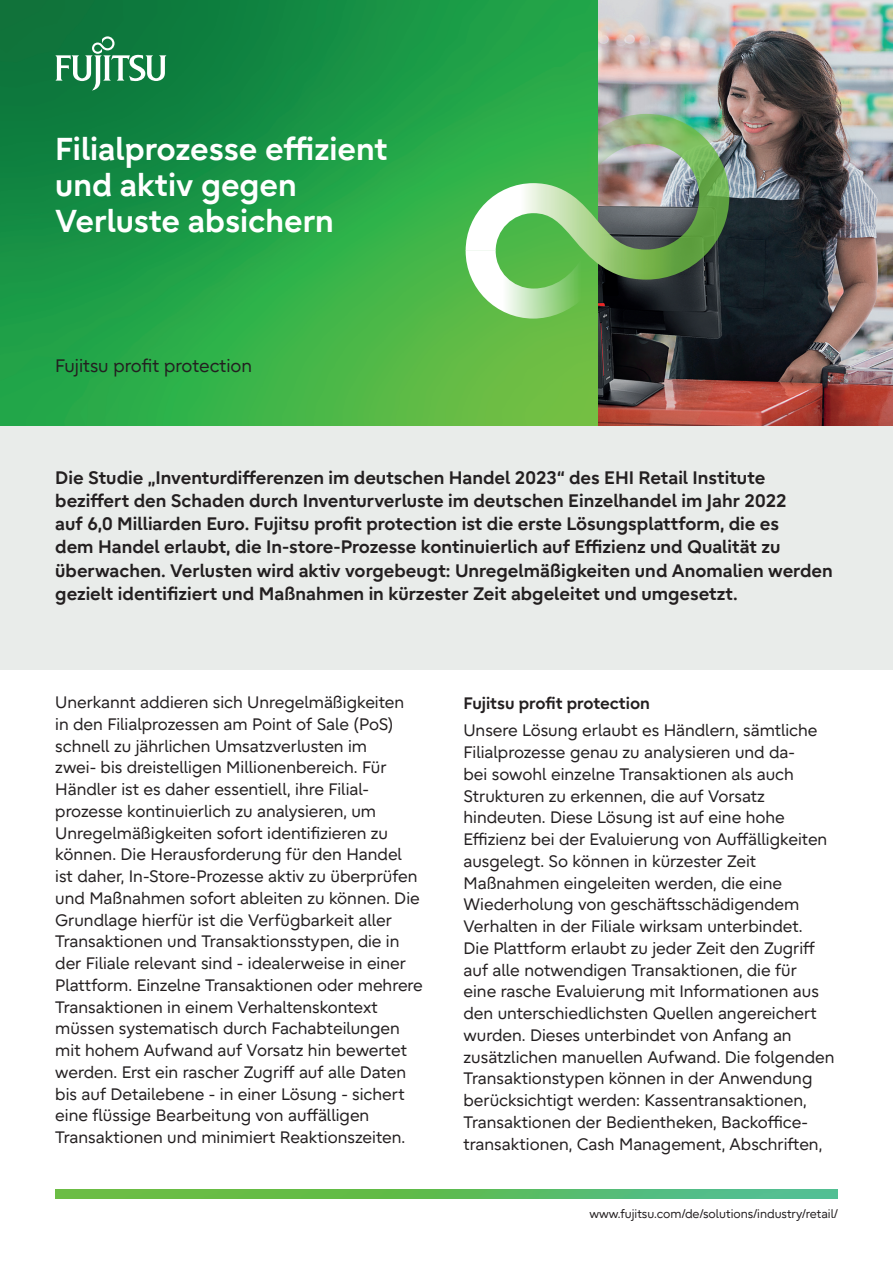
<style>
.page{position:relative;width:893px;height:1263px;background:#fff}
.page>*{position:absolute;margin:0;border:0;box-sizing:border-box;transform-origin:0 0}
.t1{font:700 31.5px/36px "Fujitsu Infinity Pro";color:#fff}
.t2{font:700 18px/23.2px "Fujitsu Infinity Pro";color:#231f20}
.t3{font:18px "Fujitsu Infinity Pro";color:#231f20}
.t4{font:16.5px/21.8px "Fujitsu Infinity Pro";color:#231f20}
.t5{font:700 16.5px "Fujitsu Infinity Pro";color:#231f20}
.t6{font:12px "Fujitsu Infinity Pro";color:#231f20}
</style>
<div class="page">
<div style="left:0;top:425px;width:893px;height:245px;background:#e9ecea"></div>
<img style="left:55px;top:1189px;width:783px;height:9px">
<img style="left:597px;top:0;width:296px;height:425px">
<img style="left:0;top:0;width:597px;height:425px">
<img style="left:466px;top:114px;width:263px;height:205px">
<svg style="left:55px;top:36px;width:112px;height:55px"></svg>
<h1 class="t1" style="left:55px;top:131px;width:334px">Filialprozesse effizient und aktiv gegen<br>Verluste absichern</h1>
<p class="t3" style="left:55px;top:354px;width:198px">Fujitsu profit protection</p>
<p class="t2" style="left:55px;top:465px;width:779px">Die Studie „Inventurdifferenzen im deutschen Handel 2023“ des EHI Retail Institute beziffert den Schaden durch Inventurverluste im deutschen Einzelhandel im Jahr 2022<br>auf 6,0 Milliarden Euro. Fujitsu profit protection ist die erste Lösungsplattform, die es<br>dem Handel erlaubt, die In-store-Prozesse kontinuierlich auf Effizienz und Qualität zu überwachen. Verlusten wird aktiv vorgebeugt: Unregelmäßigkeiten und Anomalien werden gezielt identifiziert und Maßnahmen in kürzester Zeit abgeleitet und umgesetzt.</p>
<p class="t4" style="left:55px;top:691px;width:369px">Unerkannt addieren sich Unregelmäßigkeiten<br>in den Filialprozessen am Point of Sale (PoS) schnell zu jährlichen Umsatzverlusten im<br>zwei- bis dreistelligen Millionenbereich. Für Händler ist es daher essentiell, ihre Filial&shy;prozesse kontinuierlich zu analysieren, um Unregelmäßigkeiten sofort identifizieren zu können. Die Herausforderung für den Handel ist daher, In-Store-Prozesse aktiv zu überprüfen und Maßnahmen sofort ableiten zu können. Die Grundlage hierfür ist die Verfügbarkeit aller Transaktionen und Transaktionsstypen, die in der Filiale relevant sind - idealerweise in einer Plattform. Einzelne Transaktionen oder mehrere Transaktionen in einem Verhaltenskontext müssen systematisch durch Fachabteilungen mit hohem Aufwand auf Vorsatz hin bewertet werden. Erst ein rascher Zugriff auf alle Daten bis auf Detailebene - in einer Lösung - sichert eine flüssige Bearbeitung von auffälligen Transaktionen und minimiert Reaktionszeiten.</p>
<p class="t5" style="left:463px;top:692px;width:188px">Fujitsu profit protection</p>
<p class="t4" style="left:463px;top:719px;width:372px">Unsere Lösung erlaubt es Händlern, sämtliche Filialprozesse genau zu analysieren und da-<br>bei sowohl einzelne Transaktionen als auch Strukturen zu erkennen, die auf Vorsatz hindeuten. Diese Lösung ist auf eine hohe Effizienz bei der Evaluierung von Auffälligkeiten ausgelegt. So können in kürzester Zeit Maßnahmen eingeleiten werden, die eine Wiederholung von geschäftsschädigendem Verhalten in der Filiale wirksam unterbindet.<br>Die Plattform erlaubt zu jeder Zeit den Zugriff auf alle notwendigen Transaktionen, die für<br>eine rasche Evaluierung mit Informationen aus den unterschiedlichsten Quellen angereichert wurden. Dieses unterbindet von Anfang an zusätzlichen manuellen Aufwand. Die folgenden Transaktionstypen können in der Anwendung berücksichtigt werden: Kassentransaktionen, Transaktionen der Bedientheken, Backoffice&shy;transaktionen, Cash Management, Abschriften,</p>
<p class="t6" style="left:589px;top:1206px;width:250px">www.fujitsu.com/de/solutions/industry/retail/</p>
</div>
